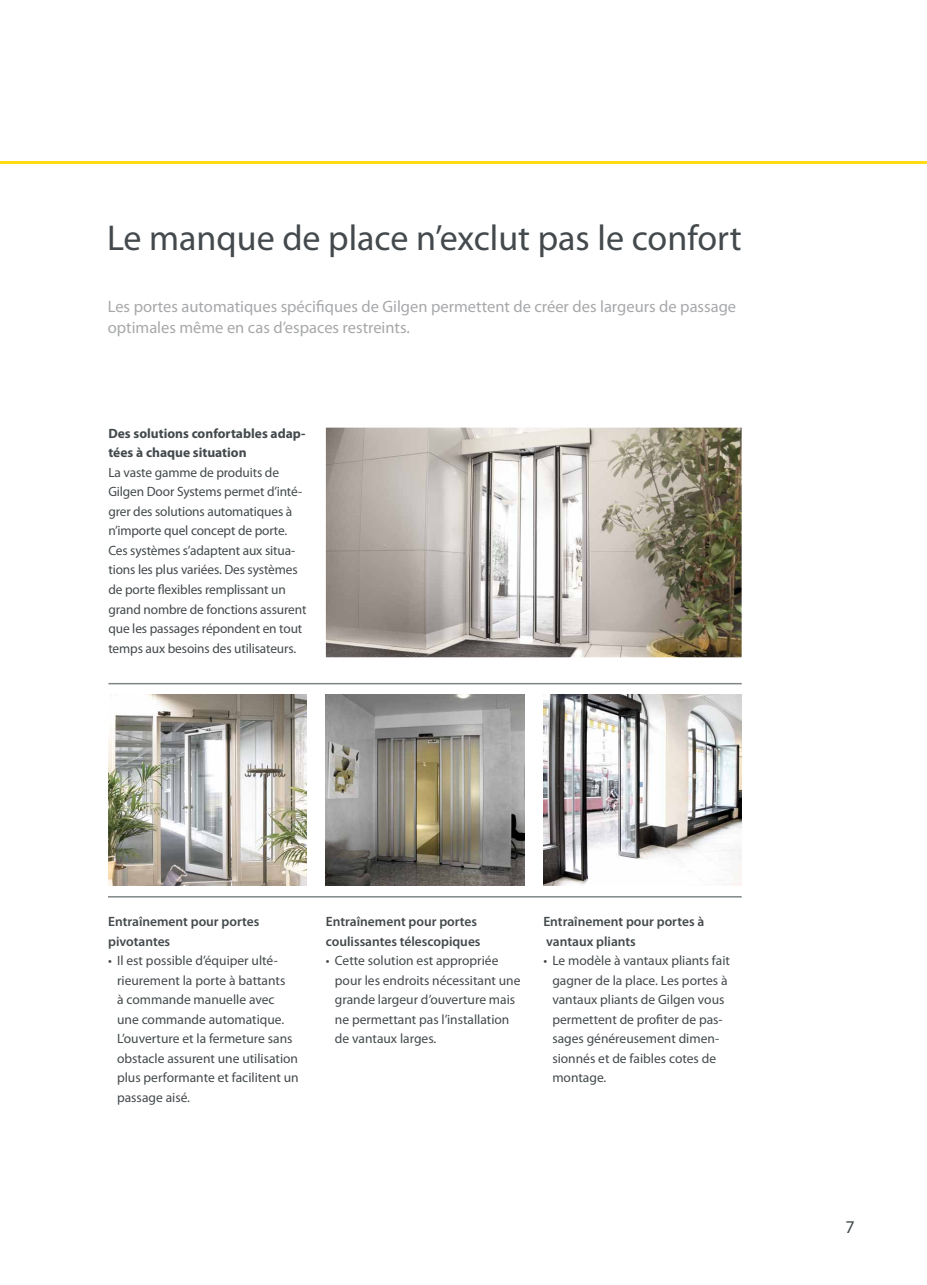
<style>
.page{position:relative;width:927px;height:1285px;background:#fff}
.page>*{position:absolute;margin:0;border:0;box-sizing:border-box;transform-origin:0 0}
.t1{font:36px "Myriad Pro";color:#43494c}
.t2{font:18px "Myriad Pro";color:#43494c}
.t3{font:16.5px/21px "Myriad Pro";color:#a7a8aa}
.t4{font:13.5px/19.5px "Myriad Pro";color:#43494c}
.t5{font:600 13.5px/19.5px "Myriad Pro";color:#43494c}
.t6{font:700 13.5px/19.5px "Myriad Pro";color:#43494c}
</style>
<div class="page">
<img style="left:326px;top:694px;width:198px;height:191px">
<img style="left:108px;top:694px;width:199px;height:191px">
<img style="left:543px;top:694px;width:199px;height:191px">
<img style="left:326px;top:427px;width:416px;height:230px">
<hr style="left:108px;top:682px;width:634px;height:2px;background:#808588">
<hr style="left:108px;top:895px;width:634px;height:2px;background:#808588">
<hr style="left:0;top:161px;width:927px;height:3px;background:#ffdb13">
<h1 class="t1" style="left:107px;top:216px;width:636px">Le manque de place n’exclut pas le confort</h1>
<p class="t3" style="left:108px;top:296px;width:630px">Les portes automatiques spécifiques de Gilgen permettent de créer des largeurs de passage optimales même en cas d’espaces restreints.</p>
<p class="t6" style="left:108px;top:423px;width:199px">Des solutions confortables adap&shy;tées à chaque situation</p>
<p class="t4" style="left:108px;top:462px;width:200px">La vaste gamme de produits de Gilgen Door Systems permet d’inté&shy;grer des solutions automatiques à n’importe quel concept de porte.<br>Ces systèmes s’adaptent aux situa&shy;tions les plus variées. Des systèmes de porte flexibles remplissant un grand nombre de fonctions assurent que les passages répondent en tout temps aux besoins des utilisateurs.</p>
<p class="t5" style="left:108px;top:911px;width:153px">Entraînement pour portes pivotantes</p>
<p class="t4" style="left:117px;top:950px;width:183px;text-indent:-9px">• Il est possible d’équiper ulté&shy;rieurement la porte à battants<br>à commande manuelle avec une commande automatique.<br>L’ouverture et la fermeture sans obstacle assurent une utilisation plus performante et facilitent un passage aisé.</p>
<p class="t5" style="left:326px;top:911px;width:156px">Entraînement pour portes coulissantes télescopiques</p>
<p class="t4" style="left:335px;top:950px;width:187px;text-indent:-9px">• Cette solution est appropriée pour les endroits nécessitant une grande largeur d’ouverture mais ne permettant pas l’installation de vantaux larges.</p>
<p class="t5" style="left:543px;top:911px;width:162px">Entraînement pour portes à vantaux pliants</p>
<p class="t4" style="left:552px;top:950px;width:179px;text-indent:-9px">• Le modèle à vantaux pliants fait gagner de la place. Les portes à vantaux pliants de Gilgen vous permettent de profiter de pas&shy;sages généreusement dimen&shy;sionnés et de faibles cotes de montage.</p>
<h2 class="t2" style="left:845px;top:1215px;width:11px">7</h2>
</div>
